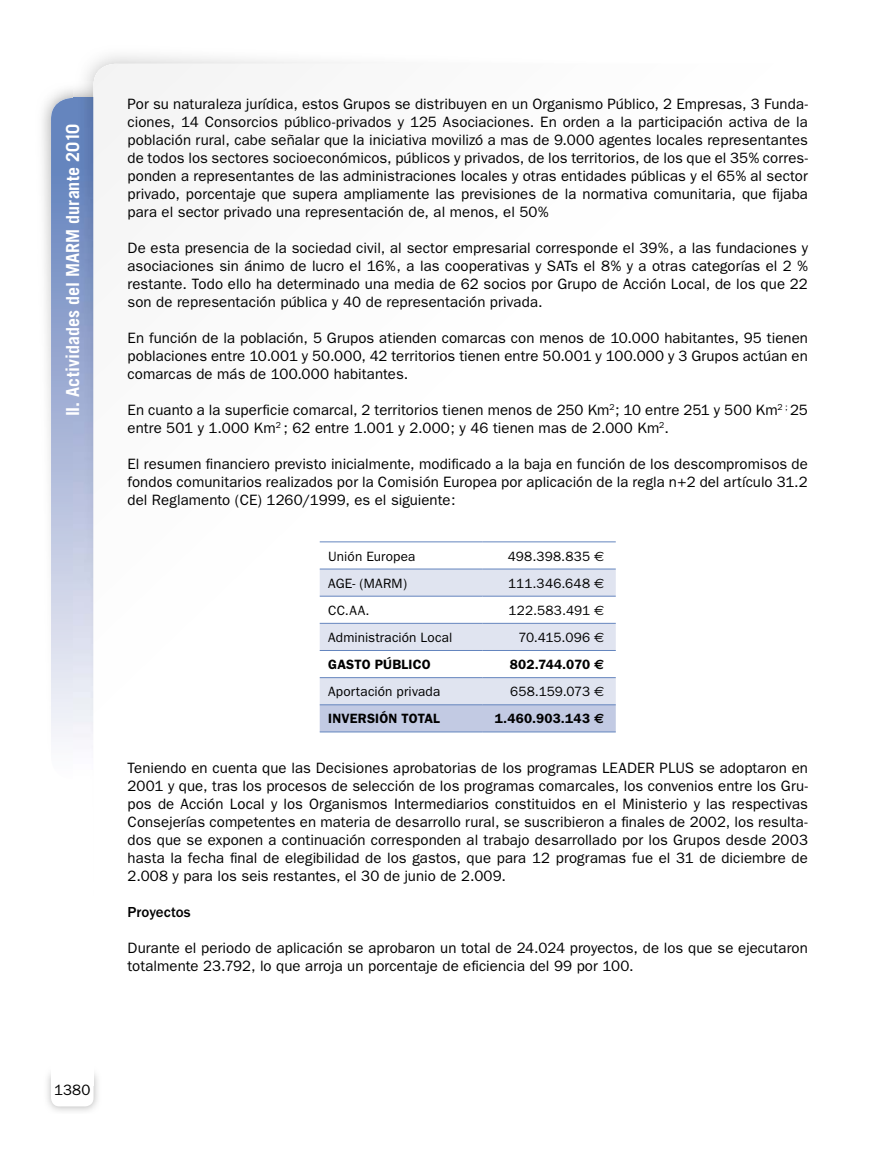
<style>
.page{position:relative;width:893px;height:1149px;background:#fff}
.page>*{position:absolute;margin:0;border:0;box-sizing:border-box;transform-origin:0 0}
.t1{font:700 18px "Trade Gothic";letter-spacing:.005em;color:#fff}
.t2{font:15px/18px "Franklin Gothic";letter-spacing:.005em;color:#000;text-align:justify}
.t3{font:500 15px "Franklin Gothic";letter-spacing:.005em;color:#000}
.t4{font:13.5px "Franklin Gothic";letter-spacing:.01em;color:#000}
.t5{font:600 13.5px "Franklin Gothic";letter-spacing:.015em;color:#000}
.s1{font-family:"Euro Sans"}
.s2{font-family:"Euro Sans";font-weight:700}
</style>
<div class="page">
<svg style="left:51px;top:98px;width:22px;height:671px;background:#a9b8d9"></svg>
<img style="left:73px;top:81px;width:21px;height:666px">
<svg style="left:94px;top:64px;width:522px;height:669px"></svg>
<img style="left:47px;top:1073px;width:51px;height:38px">
<div style="left:51px;top:1072px;width:43px;height:34px;background:#fff;border-radius:9px"></div>
<div style="left:51px;top:1063px;width:43px;height:21px;background:#fff"></div>
<svg style="left:320px;top:569px;width:296px;height:162px"></svg>
<hr style="left:320px;top:541px;width:163px;height:1px;background:#6485be">
<hr style="left:483px;top:541px;width:133px;height:1px;background:#6485be">
<hr style="left:320px;top:568px;width:163px;height:1px;background:#6485be">
<hr style="left:483px;top:568px;width:133px;height:1px;background:#6485be">
<hr style="left:320px;top:595px;width:163px;height:1px;background:#6485be">
<hr style="left:483px;top:595px;width:133px;height:1px;background:#6485be">
<hr style="left:320px;top:622px;width:163px;height:1px;background:#6485be">
<hr style="left:483px;top:622px;width:133px;height:1px;background:#6485be">
<hr style="left:320px;top:650px;width:163px;height:1px;background:#6485be">
<hr style="left:483px;top:650px;width:133px;height:1px;background:#6485be">
<hr style="left:320px;top:677px;width:163px;height:1px;background:#6485be">
<hr style="left:483px;top:677px;width:133px;height:1px;background:#6485be">
<hr style="left:320px;top:704px;width:163px;height:1px;background:#6485be">
<hr style="left:483px;top:704px;width:133px;height:1px;background:#6485be">
<hr style="left:320px;top:731px;width:163px;height:1px;background:#6485be">
<hr style="left:483px;top:731px;width:133px;height:1px;background:#6485be">
<p class="t1" style="left:62px;top:416px;width:294px;rotate:-90deg">II. Actividades del MARM durante 2010</p>
<p class="t2" style="left:128px;top:95px;width:682px">Por su naturaleza jurídica, estos Grupos se distribuyen en un Organismo Público, 2 Empresas, 3 Funda&shy;ciones, 14 Consorcios público-privados y 125 Asociaciones. En orden a la participación activa de la población rural, cabe señalar que la iniciativa movilizó a mas de 9.000 agentes locales representantes de todos los sectores socioeconómicos, públicos y privados, de los territorios, de los que el 35% corres&shy;ponden a representantes de las administraciones locales y otras entidades públicas y el 65% al sector privado, porcentaje que supera ampliamente las previsiones de la normativa comunitaria, que fijaba para el sector privado una representación de, al menos, el 50%</p>
<p class="t2" style="left:128px;top:239px;width:682px">De esta presencia de la sociedad civil, al sector empresarial corresponde el 39%, a las fundaciones y asociaciones sin ánimo de lucro el 16%, a las cooperativas y SATs el 8% y a otras categorías el 2 % restante. Todo ello ha determinado una media de 62 socios por Grupo de Acción Local, de los que 22 son de representación pública y 40 de representación privada.</p>
<p class="t2" style="left:128px;top:329px;width:682px">En función de la población, 5 Grupos atienden comarcas con menos de 10.000 habitantes, 95 tienen poblaciones entre 10.001 y 50.000, 42 territorios tienen entre 50.001 y 100.000 y 3 Grupos actúan en comarcas de más de 100.000 habitantes.</p>
<p class="t2" style="left:128px;top:401px;width:682px">En cuanto a la superficie comarcal, 2 territorios tienen menos de 250 Km<sup>2</sup>; 10 entre 251 y 500 Km<sup>2</sup> <sup>;</sup> 25 entre 501 y 1.000 Km<sup>2</sup> ; 62 entre 1.001 y 2.000; y 46 tienen mas de 2.000 Km<sup>2</sup>.</p>
<p class="t2" style="left:128px;top:455px;width:682px">El resumen financiero previsto inicialmente, modificado a la baja en función de los descompromisos de fondos comunitarios realizados por la Comisión Europea por aplicación de la regla n+2 del artículo 31.2 del Reglamento (CE) 1260/1999, es el siguiente:</p>
<p class="t4" style="left:328px;top:548px;width:89px">Unión Europea</p>
<p class="t4" style="left:508px;top:548px;width:98px">498.398.835 <span class="s1">€</span></p>
<p class="t4" style="left:328px;top:575px;width:80px">AGE- (MARM)</p>
<p class="t4" style="left:508px;top:575px;width:98px">111.346.648 <span class="s1">€</span></p>
<p class="t4" style="left:328px;top:602px;width:43px">CC.AA.</p>
<p class="t4" style="left:509px;top:602px;width:97px">122.583.491 <span class="s1">€</span></p>
<p class="t4" style="left:328px;top:629px;width:126px">Administración Local</p>
<p class="t4" style="left:518px;top:629px;width:87px">70.415.096 <span class="s1">€</span></p>
<p class="t5" style="left:328px;top:656px;width:104px">GASTO PÚBLICO</p>
<p class="t5" style="left:510px;top:656px;width:96px">802.744.070 <span class="s2">€</span></p>
<p class="t4" style="left:328px;top:683px;width:114px">Aportación privada</p>
<p class="t4" style="left:510px;top:683px;width:96px">658.159.073 <span class="s1">€</span></p>
<p class="t5" style="left:328px;top:710px;width:113px">INVERSIÓN TOTAL</p>
<p class="t5" style="left:495px;top:710px;width:111px">1.460.903.143 <span class="s2">€</span></p>
<p class="t2" style="left:128px;top:758px;width:682px">Teniendo en cuenta que las Decisiones aprobatorias de los programas LEADER PLUS se adoptaron en 2001 y que, tras los procesos de selección de los programas comarcales, los convenios entre los Gru&shy;pos de Acción Local y los Organismos Intermediarios constituidos en el Ministerio y las respectivas Consejerías competentes en materia de desarrollo rural, se suscribieron a finales de 2002, los resulta&shy;dos que se exponen a continuación corresponden al trabajo desarrollado por los Grupos desde 2003 hasta la fecha final de elegibilidad de los gastos, que para 12 programas fue el 31 de diciembre de 2.008 y para los seis restantes, el 30 de junio de 2.009.</p>
<p class="t3" style="left:128px;top:903px;width:65px">Proyectos</p>
<p class="t2" style="left:128px;top:938px;width:682px">Durante el periodo de aplicación se aprobaron un total de 24.024 proyectos, de los que se ejecutaron totalmente 23.792, lo que arroja un porcentaje de eficiencia del 99 por 100.</p>
<p class="t2" style="left:54px;top:1080px;width:38px">1380</p>
</div>
